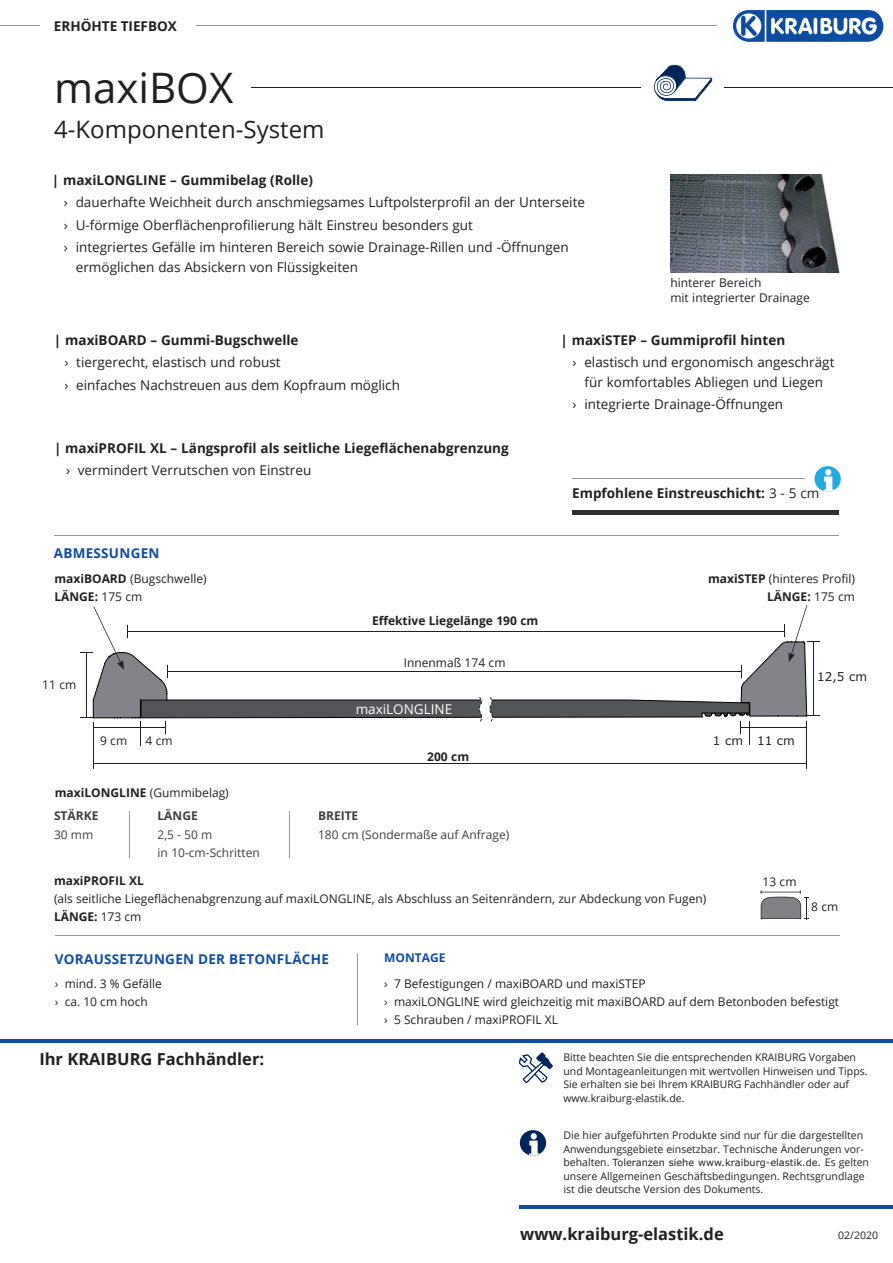
<style>
.page{position:relative;width:893px;height:1263px;background:#fff}
.page>*{position:absolute;margin:0;border:0;box-sizing:border-box;transform-origin:0 0}
.t1{font:42px "Open Sans";color:#231f20}
.t2{font:24px "Open Sans";color:#231f20}
.t3{font:700 16.5px "Open Sans";color:#231f20}
.t4{font:13.5px/22.5px "Open Sans";color:#231f20}
.t5{font:700 13.5px "Open Sans";color:#231f20}
.t6{font:700 13.5px "Open Sans";letter-spacing:.02em;color:#0d4da1}
.t7{font:13.5px "Open Sans";color:#fff}
.t8{font:12px/18px "Open Sans";color:#231f20}
.t9{font:700 12px "Open Sans";color:#231f20}
.t10{font:12px "Open Sans";color:#3e3e3f}
.t11{font:700 12px "Open Sans";color:#3e3e3f}
.t12{font:12px "Verdana";color:#231f20}
.t13{font:700 12px "Open Sans";color:#0d4da1}
.t14{font:10.5px/13.5px "Open Sans";color:#231f20}
.t15{font:9.75px "Verdana";color:#231f20}
.s1{font-weight:700}
.s2{font-weight:400}
.s3{font-family:"Open Sans";font-size:10.5px}
</style>
<div class="page">
<hr style="left:129px;top:811px;width:1px;height:46px;background:#939598">
<hr style="left:289px;top:811px;width:1px;height:46px;background:#939598">
<hr style="left:0;top:26px;width:39px;height:1px;background:#939598">
<hr style="left:196px;top:26px;width:520px;height:1px;background:#939598">
<svg style="left:733px;top:10px;width:151px;height:32px"></svg>
<hr style="left:94px;top:763px;width:712px;height:1px;background:#231f20">
<hr style="left:93px;top:722px;width:1px;height:46px;background:#231f20">
<hr style="left:806px;top:721px;width:1px;height:47px;background:#231f20">
<svg style="left:80px;top:605px;width:740px;height:140px"></svg>
<svg style="left:761px;top:890px;width:48px;height:29px"></svg>
<hr style="left:55px;top:935px;width:785px;height:1px;background:#939598">
<hr style="left:357px;top:954px;width:1px;height:70px;background:#939598">
<hr style="left:54px;top:535px;width:785px;height:1px;background:#939598">
<hr style="left:0;top:1040px;width:893px;height:3px;background:#0d4da1">
<svg style="left:519px;top:1052px;width:34px;height:31px"></svg>
<div style="left:520px;top:1130px;width:26px;height:25px;background:#01255a;border-radius:50%"></div>
<svg style="left:529px;top:1133px;width:10px;height:22px"></svg>
<hr style="left:519px;top:1206px;width:374px;height:3px;background:#0d4da1">
<svg style="left:654px;top:64px;width:58px;height:37px"></svg>
<hr style="left:251px;top:87px;width:390px;height:1px;background:#01255a">
<hr style="left:724px;top:87px;width:169px;height:1px;background:#01255a">
<img style="left:671px;top:174px;width:168px;height:98px">
<div style="left:814px;top:466px;width:27px;height:26px;background:#24aae1;border-radius:50%"></div>
<svg style="left:824px;top:469px;width:10px;height:23px"></svg>
<hr style="left:572px;top:478px;width:233px;height:1px;background:#939598">
<hr style="left:572px;top:510px;width:267px;height:4px;background:#312f30">
<p class="t5" style="left:54px;top:16px;width:124px">ERHÖHTE TIEFBOX</p>
<h1 class="t1" style="left:54px;top:59px;width:181px">maxiBOX</h1>
<h2 class="t2" style="left:54px;top:113px;width:272px">4-Komponenten-System</h2>
<p class="t5" style="left:52px;top:170px;width:263px">| maxiLONGLINE – Gummibelag (Rolle)</p>
<p class="t4" style="left:64px;top:191px;width:523px">› dauerhafte Weichheit durch anschmiegsames Luftpolsterprofil an der Unterseite › U-förmige Oberflächenprofilierung hält Einstreu besonders gut<br>› integriertes Gefälle im hinteren Bereich sowie Drainage-Rillen und -Öffnungen</p>
<p class="t4" style="left:76px;top:255px;width:284px">ermöglichen das Absickern von Flüssigkeiten</p>
<p class="t8" style="left:670px;top:274px;width:141px;line-height:15px">hinterer Bereich<br>mit integrierter Drainage</p>
<p class="t5" style="left:54px;top:330px;width:246px">| maxiBOARD – Gummi-Bugschwelle</p>
<p class="t4" style="left:64px;top:350px;width:337px">› tiergerecht, elastisch und robust<br>› einfaches Nachstreuen aus dem Kopfraum möglich</p>
<p class="t5" style="left:54px;top:438px;width:456px">| maxiPROFIL XL – Längsprofil als seitliche Liegeflächenabgrenzung</p>
<p class="t4" style="left:66px;top:459px;width:247px">› vermindert Verrutschen von Einstreu</p>
<p class="t6" style="left:54px;top:543px;width:107px">ABMESSUNGEN</p>
<p class="t8" style="left:54px;top:569px;width:154px"><span class="s1">maxiBOARD</span> (Bugschwelle)<br><span class="s1">LÄNGE:</span> 175 cm</p>
<p class="t8" style="left:42px;top:676px;width:36px">11 cm</p>
<p class="t8" style="left:100px;top:731px;width:29px">9 cm</p>
<p class="t8" style="left:145px;top:731px;width:29px">4 cm</p>
<p class="t9" style="left:55px;top:784px;width:175px">maxiLONGLINE <span class="s2">(Gummibelag)</span></p>
<p class="t9" style="left:372px;top:612px;width:168px">Effektive Liegelänge 190 cm</p>
<p class="t8" style="left:404px;top:653px;width:103px">Innenmaß 174 cm</p>
<p class="t7" style="left:356px;top:699px;width:98px">maxiLONGLINE</p>
<p class="t9" style="left:427px;top:748px;width:43px">200 cm</p>
<p class="t11" style="left:54px;top:807px;width:46px">STÄRKE</p>
<p class="t11" style="left:158px;top:807px;width:42px">LÄNGE</p>
<p class="t11" style="left:318px;top:807px;width:42px">BREITE</p>
<p class="t10" style="left:54px;top:826px;width:41px">30 mm</p>
<p class="t10" style="left:158px;top:826px;width:56px">2,5 - 50 m</p>
<p class="t10" style="left:318px;top:826px;width:193px">180 cm (Sondermaße auf Anfrage)</p>
<p class="t10" style="left:158px;top:844px;width:104px">in 10-cm-Schritten</p>
<p class="t5" style="left:561px;top:330px;width:226px">| maxiSTEP – Gummiprofil hinten</p>
<p class="t4" style="left:573px;top:352px;width:263px;line-height:19.5px;text-align:center">› elastisch und ergonomisch angeschrägt für komfortables Abliegen und Liegen</p>
<p class="t4" style="left:573px;top:392px;width:212px">› integrierte Drainage-Öffnungen</p>
<p class="t5" style="left:572px;top:484px;width:249px">Empfohlene Einstreuschicht: <span class="s2">3 - 5 cm</span></p>
<p class="t8" style="left:708px;top:569px;width:149px;text-align:right"><span class="s1">maxiSTEP</span> (hinteres Profil)<br><span class="s1">LÄNGE:</span> 175 cm</p>
<p class="t12" style="left:713px;top:732px;width:84px">1 cm 11 cm</p>
<p class="t12" style="left:817px;top:669px;width:51px">12,5 cm</p>
<p class="t9" style="left:54px;top:872px;width:91px">maxiPROFIL XL</p>
<p class="t8" style="left:54px;top:889px;width:654px">(als seitliche Liegeflächenabgrenzung auf maxiLONGLINE, als Abschluss an Seitenrändern, zur Abdeckung von Fugen)<br><span class="s1">LÄNGE:</span> 173 cm</p>
<p class="t13" style="left:384px;top:950px;width:63px">MONTAGE</p>
<p class="t8" style="left:384px;top:974px;width:456px">› 7 Befestigungen / maxiBOARD und maxiSTEP<br>› maxiLONGLINE wird gleichzeitig mit maxiBOARD auf dem Betonboden befestigt › 5 Schrauben / maxiPROFIL XL</p>
<p class="t8" style="left:762px;top:872px;width:36px">13 cm</p>
<p class="t8" style="left:811px;top:898px;width:29px">8 cm</p>
<p class="t6" style="left:55px;top:949px;width:276px">VORAUSSETZUNGEN DER BETONFLÄCHE</p>
<p class="t8" style="left:55px;top:974px;width:109px">› mind. 3 % Gefälle › ca. 10 cm hoch</p>
<p class="t3" style="left:39px;top:1047px;width:226px">Ihr KRAIBURG Fachhändler:</p>
<p class="t14" style="left:563px;top:1050px;width:306px">Bitte beachten Sie die entsprechenden KRAIBURG Vorgaben und Montageanleitungen mit wertvollen Hinweisen und Tipps.<br>Sie erhalten sie bei Ihrem KRAIBURG Fachhändler oder auf www.kraiburg-elastik.de.</p>
<p class="t14" style="left:563px;top:1128px;width:302px">Die hier aufgeführten Produkte sind nur für die dargestellten<br>Anwendungsgebiete einsetzbar. Technische Änderungen vor-</p>
<p class="t15" style="left:563px;top:1156px;width:307px"><span class="s3">behalten.</span> Toleranzen siehe www.kraiburg-elastik.de. <span class="s3">Es gelten</span></p>
<p class="t14" style="left:563px;top:1169px;width:303px">unsere Allgemeinen Geschäftsbedingungen. Rechtsgrundlage ist die deutsche Version des Dokuments.</p>
<p class="t3" style="left:520px;top:1222px;width:205px">www.kraiburg-elastik.de</p>
<p class="t14" style="left:838px;top:1228px;width:41px">02/2020</p>
</div>
